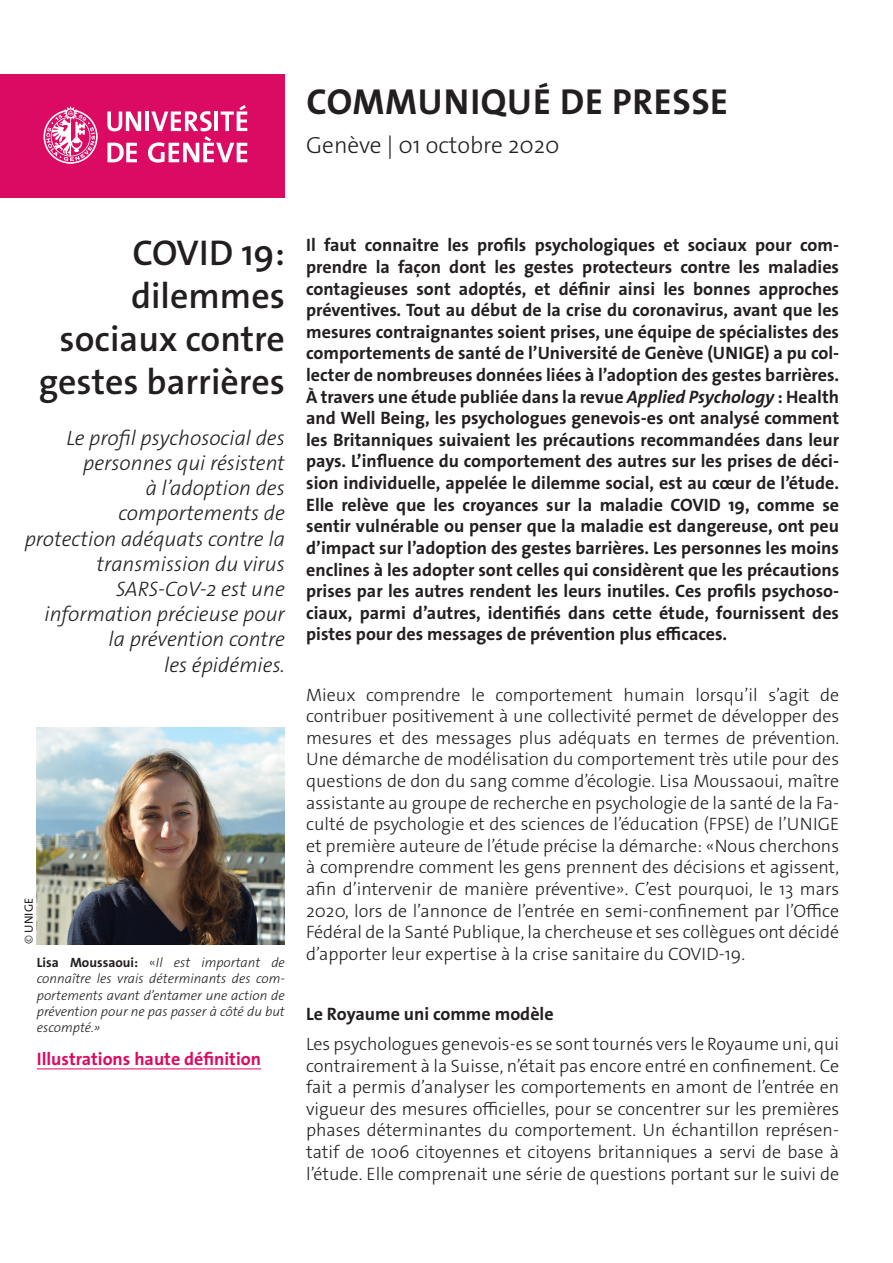
<style>
.page{position:relative;width:893px;height:1263px;background:#fff}
.page>*{position:absolute;margin:0;border:0;box-sizing:border-box;transform-origin:0 0}
._4__texte_courant{font:700 36.3px "The Sans Os F";letter-spacing:.02em;color:#231f20}
._1__grand_titre{font:600 36px/43.2px "The Sans Os F";color:#231f20;text-align:center}
._4__texte_courant-2{font:300 23.4px "The Sans Os F";color:#231f20}
._1__grand_titre-2{font:italic 300 21px/25.2px "The Sans Os F";color:#231f20;text-align:right}
._4__texte_courant-3{font:300 18px/21.6px "The Sans Os F";color:#231f20;text-align:justify}
._4__texte_courant-4{font:700 18px/21.6px "The Sans Os F";color:#231f20;text-align:justify}
.t1{font:700 18px "The Sans Os F";color:#db0a62}
.t2{font:italic 300 13.5px/16.2px "The Sans Os F";color:#231f20;text-align:justify}
.t3{font:12px "The Sans Os F";letter-spacing:.01em;color:#231f20}
.s1{font-weight:300}
.s2{font-weight:700;font-style:normal}
.s3{font-style:normal}
.s4{font-style:italic}
</style>
<div class="page">
<div style="left:0;top:74px;width:285px;height:124px;background:#db0a62"></div>
<svg style="left:44px;top:106px;width:54px;height:58px"></svg>
<svg style="left:107px;top:111px;width:34px;height:20px"></svg>
<hr style="left:145px;top:111px;width:4px;height:20px;background:#fff">
<svg style="left:107px;top:143px;width:30px;height:19px"></svg>
<svg style="left:148px;top:105px;width:99px;height:58px"></svg>
<img style="left:37px;top:727px;width:248px;height:217px">
<hr style="left:37px;top:1068px;width:224px;height:1px;background:#db0a62">
<p class="_4__texte_courant" style="left:306px;top:78px;width:423px">COMMUNIQUÉ DE PRESSE</p>
<p class="_4__texte_courant-2" style="left:306px;top:130px;width:255px">Genève | 01 octobre 2020</p>
<p class="_1__grand_titre" style="left:132px;top:231px;width:154px">COVID 19:</p>
<p class="_1__grand_titre" style="left:131px;top:274px;width:155px">dilemmes</p>
<p class="_1__grand_titre" style="left:39px;top:318px;width:248px">sociaux contre gestes barrières</p>
<p class="_1__grand_titre-2" style="left:66px;top:425px;width:220px">Le profil psychosocial des personnes qui résistent</p>
<p class="_1__grand_titre-2" style="left:146px;top:476px;width:141px">à l’adoption des</p>
<p class="_1__grand_titre-2" style="left:118px;top:501px;width:168px">comportements de</p>
<p class="_1__grand_titre-2" style="left:25px;top:526px;width:262px">protection adéquats contre la transmission du virus<br>SARS-CoV-2 est une</p>
<p class="_1__grand_titre-2" style="left:44px;top:602px;width:242px">information précieuse pour la prévention contre</p>
<p class="_1__grand_titre-2" style="left:164px;top:652px;width:122px">les épidémies.</p>
<p class="t3" style="left:21px;top:944px;width:48px;rotate:-90deg"><span class="s1">©</span> UNIGE</p>
<p class="t2" style="left:37px;top:955px;width:250px"><span class="s2">Lisa Moussaoui:</span> <span class="s3">«</span>Il est important de connaître les vrais déterminants des com&shy;portements avant d’entamer une action de prévention pour ne pas passer à côté du but escompté.»</p>
<p class="t1" style="left:37px;top:1047px;width:226px">Illustrations haute définition</p>
<p class="_4__texte_courant-4" style="left:306px;top:235px;width:534px">Il faut connaitre les profils psychologiques et sociaux pour com&shy;prendre la façon dont les gestes protecteurs contre les maladies contagieuses sont adoptés, et définir ainsi les bonnes approches préventives. Tout au début de la crise du coronavirus, avant que les mesures contraignantes soient prises, une équipe de spécialistes des comportements de santé de l’Université de Genève (UNIGE) a pu col&shy;lecter de nombreuses données liées à l’adoption des gestes barrières.<br>À travers une étude publiée dans la revue <span class="s4">Applied Psychology</span> : Health and Well Being, les psychologues genevois-es ont analysé comment les Britanniques suivaient les précautions recommandées dans leur pays. L’influence du comportement des autres sur les prises de déci&shy;sion individuelle, appelée le dilemme social, est au cœur de l’étude.<br>Elle relève que les croyances sur la maladie COVID 19, comme se sentir vulnérable ou penser que la maladie est dangereuse, ont peu d’impact sur l’adoption des gestes barrières. Les personnes les moins enclines à les adopter sont celles qui considèrent que les précautions prises par les autres rendent les leurs inutiles. Ces profils psychoso&shy;ciaux, parmi d’autres, identifiés dans cette étude, fournissent des pistes pour des messages de prévention plus efficaces.</p>
<p class="_4__texte_courant-3" style="left:306px;top:684px;width:534px">Mieux comprendre le comportement humain lorsqu’il s’agit de contribuer positivement à une collectivité permet de développer des mesures et des messages plus adéquats en termes de prévention.<br>Une démarche de modélisation du comportement très utile pour des questions de don du sang comme d’écologie. Lisa Moussaoui, maître assistante au groupe de recherche en psychologie de la santé de la Fa&shy;culté de psychologie et des sciences de l’éducation (FPSE) de l’UNIGE et première auteure de l’étude précise la démarche: «Nous cherchons à comprendre comment les gens prennent des décisions et agissent, afin d’intervenir de manière préventive». C’est pourquoi, le 13 mars 2020, lors de l’annonce de l’entrée en semi-confinement par l’Office Fédéral de la Santé Publique, la chercheuse et ses collègues ont décidé d’apporter leur expertise à la crise sanitaire du COVID-19.</p>
<p class="_4__texte_courant-4" style="left:306px;top:1003px;width:249px">Le Royaume uni comme modèle</p>
<p class="_4__texte_courant-3" style="left:306px;top:1033px;width:534px">Les psychologues genevois-es se sont tournés vers le Royaume uni, qui contrairement à la Suisse, n’était pas encore entré en confinement. Ce fait a permis d’analyser les comportements en amont de l’entrée en vigueur des mesures officielles, pour se concentrer sur les premières phases déterminantes du comportement. Un échantillon représen&shy;tatif de 1006 citoyennes et citoyens britanniques a servi de base à l’étude. Elle comprenait une série de questions portant sur le suivi de</p>
</div>
